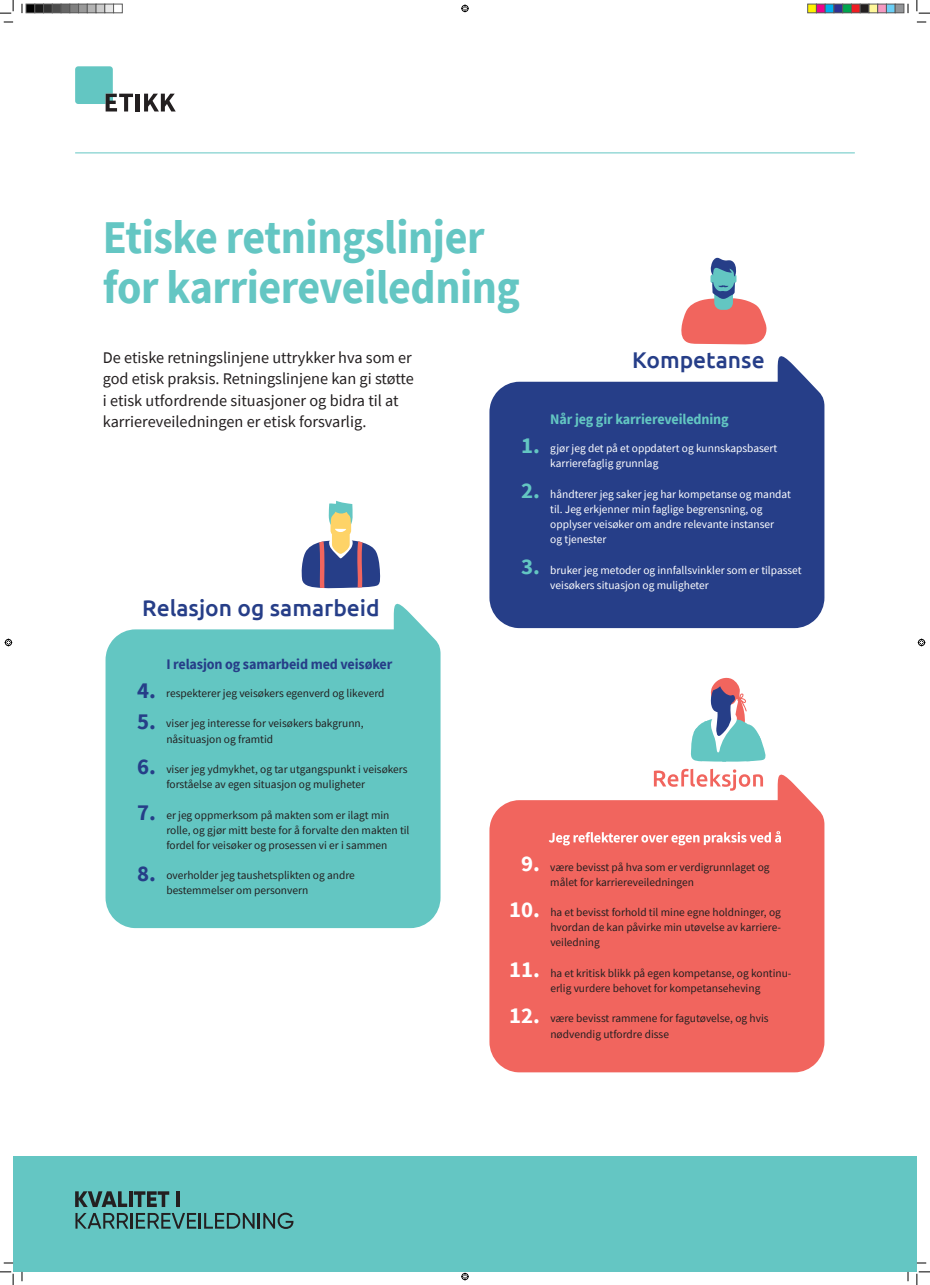
<style>
.page{position:relative;width:930px;height:1285px;background:#fff}
.page>*{position:absolute;margin:0;border:0;box-sizing:border-box;transform-origin:0 0}
.t1{font:700 46.88px/50px "Source Sans Pro";letter-spacing:-.01em;color:#64c6c3;scale:.94 1}
.t2{font:500 22.75px "Ubuntu";color:#263e88}
.t3{font:700 22.75px/45.5px "Source Sans Pro";color:#fff;text-align:center}
.t4{font:700 22.75px/30.3px "Source Sans Pro";color:#263e88}
.t5{font:700 22.75px/45.5px "Source Sans Pro";color:#63c6c2}
.t6{font:16.25px/21.2px "Source Sans Pro";color:#231f20}
.t7{font:700 14.56px "Source Sans Pro";letter-spacing:-.01em;color:#263e88}
.t8{font:700 14.56px "Source Sans Pro";letter-spacing:-.01em;color:#63c6c2}
.t9{font:11.38px/15.2px "Source Sans Pro";color:#231f20}
.t10{font:11.38px/15.2px "Source Sans Pro";color:#fff}
</style>
<div class="page">
<div style="left:13px;top:1156px;width:904px;height:115px;background:#64c6c3"></div>
<svg style="left:75px;top:1191px;width:52px;height:15px"></svg>
<hr style="left:129px;top:1191px;width:3px;height:15px;background:#231f20">
<svg style="left:134px;top:1191px;width:35px;height:15px"></svg>
<hr style="left:176px;top:1191px;width:4px;height:15px;background:#231f20">
<svg style="left:75px;top:1213px;width:53px;height:15px"></svg>
<hr style="left:130px;top:1212px;width:3px;height:16px;background:#231f20">
<svg style="left:136px;top:1212px;width:157px;height:16px"></svg>
<hr style="left:75px;top:152px;width:780px;height:1px;background:#64c6c3">
<hr style="left:136px;top:94px;width:4px;height:17px;background:#231f20">
<svg style="left:144px;top:94px;width:32px;height:17px"></svg>
<svg style="left:75px;top:66px;width:58px;height:45px"></svg>
<svg style="left:489px;top:356px;width:335px;height:272px;background:#3b5093"></svg>
<svg style="left:681px;top:258px;width:86px;height:86px"></svg>
<svg style="left:106px;top:603px;width:334px;height:324px;background:#6fcac7"></svg>
<svg style="left:301px;top:500px;width:80px;height:88px"></svg>
<svg style="left:489px;top:771px;width:335px;height:301px;background:#f2716b"></svg>
<svg style="left:654px;top:768px;width:109px;height:22px"></svg>
<svg style="left:549px;top:831px;width:232px;height:14px"></svg>
<svg style="left:690px;top:677px;width:76px;height:85px"></svg>
<svg style="left:907px;top:4px;width:2px;height:9px"></svg>
<svg style="left:907px;top:1271px;width:2px;height:9px"></svg>
<svg style="left:0;top:0;width:14px;height:14px"></svg>
<svg style="left:0;top:1271px;width:14px;height:13px"></svg>
<svg style="left:916px;top:0;width:14px;height:14px"></svg>
<svg style="left:916px;top:1271px;width:14px;height:13px"></svg>
<svg style="left:461px;top:5px;width:8px;height:7px"></svg>
<svg style="left:461px;top:1272px;width:8px;height:7px"></svg>
<svg style="left:5px;top:638px;width:7px;height:8px"></svg>
<svg style="left:918px;top:638px;width:7px;height:8px"></svg>
<div style="left:26px;top:4px;width:9px;height:9px;background:#000"></div>
<div style="left:26px;top:4px;width:9px;height:9px;border:1px solid #595959"></div>
<div style="left:35px;top:4px;width:9px;height:9px;background:#1a1a1a"></div>
<div style="left:34px;top:4px;width:10px;height:9px;border:1px solid #595959"></div>
<div style="left:44px;top:4px;width:8px;height:9px;background:#333"></div>
<div style="left:43px;top:4px;width:10px;height:9px;border:1px solid #595959"></div>
<div style="left:52px;top:4px;width:9px;height:9px;background:#4d4d4d"></div>
<div style="left:61px;top:4px;width:9px;height:9px;background:#666"></div>
<div style="left:70px;top:4px;width:9px;height:9px;background:#808080"></div>
<div style="left:69px;top:4px;width:10px;height:9px;border:1px solid #595959"></div>
<div style="left:79px;top:4px;width:8px;height:9px;background:#999"></div>
<div style="left:78px;top:4px;width:10px;height:9px;border:1px solid #595959"></div>
<div style="left:87px;top:4px;width:9px;height:9px;background:#b3b3b3"></div>
<div style="left:87px;top:4px;width:9px;height:9px;border:1px solid #595959"></div>
<div style="left:96px;top:4px;width:9px;height:9px;background:#ccc"></div>
<div style="left:96px;top:4px;width:9px;height:9px;border:1px solid #595959"></div>
<div style="left:105px;top:4px;width:9px;height:9px;background:#e6e6e6"></div>
<div style="left:104px;top:4px;width:10px;height:9px;border:1px solid #595959"></div>
<div style="left:113px;top:4px;width:10px;height:9px;border:1px solid #595959"></div>
<div style="left:807px;top:4px;width:9px;height:9px;background:#fff101"></div>
<div style="left:807px;top:4px;width:10px;height:9px;border:1px solid #595959"></div>
<div style="left:816px;top:4px;width:9px;height:9px;background:#ed028c"></div>
<div style="left:816px;top:4px;width:9px;height:9px;border:1px solid #595959"></div>
<div style="left:825px;top:4px;width:9px;height:9px;background:#00aeef"></div>
<div style="left:825px;top:4px;width:9px;height:9px;border:1px solid #595959"></div>
<div style="left:834px;top:4px;width:8px;height:9px;background:#2e3092"></div>
<div style="left:833px;top:4px;width:10px;height:9px;border:1px solid #595959"></div>
<div style="left:842px;top:4px;width:9px;height:9px;background:#00a54f"></div>
<div style="left:842px;top:4px;width:10px;height:9px;border:1px solid #595959"></div>
<div style="left:851px;top:4px;width:9px;height:9px;background:#ee1d23"></div>
<div style="left:851px;top:4px;width:9px;height:9px;border:1px solid #595959"></div>
<div style="left:860px;top:4px;width:9px;height:9px;background:#231f20"></div>
<div style="left:860px;top:4px;width:9px;height:9px;border:1px solid #595959"></div>
<div style="left:869px;top:4px;width:8px;height:9px;background:#fff79a"></div>
<div style="left:868px;top:4px;width:10px;height:9px;border:1px solid #595959"></div>
<div style="left:877px;top:4px;width:9px;height:9px;background:#f499c2"></div>
<div style="left:877px;top:4px;width:10px;height:9px;border:1px solid #595959"></div>
<div style="left:886px;top:4px;width:9px;height:9px;background:#6bcff6"></div>
<div style="left:886px;top:4px;width:9px;height:9px;border:1px solid #595959"></div>
<div style="left:895px;top:4px;width:9px;height:9px;background:#939598"></div>
<div style="left:895px;top:4px;width:9px;height:9px;border:1px solid #595959"></div>
<h1 class="t1" style="left:103px;top:212px;width:445px">Etiske retningslinjer for karriereveiledning</h1>
<h3 class="t6" style="left:103px;top:347px;width:312px">De etiske retningslinjene uttrykker hva som er god etisk praksis. Retningslinjene kan gi støtte i etisk utfordrende situasjoner og bidra til at karriereveiledningen er etisk forsvarlig.</h3>
<h2 class="t5" style="left:521px;top:422px;width:20px">1.<br>2.</h2>
<h2 class="t2" style="left:142px;top:593px;width:239px">Relasjon og samarbeid</h2>
<h2 class="t5" style="left:521px;top:543px;width:20px">3.</h2>
<h2 class="t2" style="left:632px;top:345px;width:134px">Kompetanse</h2>
<p class="t8" style="left:550px;top:409px;width:180px">Når jeg gir karriereveiledning</p>
<p class="t10" style="left:550px;top:440px;width:229px">gjør jeg det på et oppdatert og kunnskapsbasert karrierefaglig grunnlag</p>
<p class="t10" style="left:550px;top:486px;width:242px">håndterer jeg saker jeg har kompetanse og mandat til. Jeg erkjenner min faglige begrensning, og opplyser veisøker om andre relevante instanser<br>og tjenester</p>
<p class="t10" style="left:550px;top:562px;width:253px">bruker jeg metoder og innfallsvinkler som er tilpasset veisøkers situasjon og muligheter</p>
<h2 class="t4" style="left:137px;top:675px;width:20px">4.<br>5.</h2>
<h2 class="t4" style="left:137px;top:743px;width:20px;line-height:45.5px">6.<br>7.</h2>
<h2 class="t4" style="left:137px;top:857px;width:20px">8.</h2>
<p class="t7" style="left:166px;top:654px;width:227px">I relasjon og samarbeid med veisøker</p>
<p class="t9" style="left:166px;top:685px;width:220px">respekterer jeg veisøkers egenverd og likeverd</p>
<p class="t9" style="left:166px;top:715px;width:199px">viser jeg interesse for veisøkers bakgrunn, nåsituasjon og framtid</p>
<p class="t9" style="left:166px;top:761px;width:243px">viser jeg ydmykhet, og tar utgangspunkt i veisøkers forståelse av egen situasjon og muligheter</p>
<p class="t9" style="left:166px;top:807px;width:245px">er jeg oppmerksom på makten som er ilagt min rolle, og gjør mitt beste for å forvalte den makten til fordel for veisøker og prosessen vi er i sammen</p>
<p class="t9" style="left:166px;top:867px;width:190px">overholder jeg taushetsplikten og andre bestemmelser om personvern</p>
<h2 class="t3" style="left:509px;top:840px;width:32px">9.<br>10.</h2>
<h2 class="t3" style="left:509px;top:946px;width:32px;text-align:left">11.<br>12.</h2>
<p class="t9" style="left:550px;top:858px;width:221px">være bevisst på hva som er verdigrunnlaget og målet for karriereveiledningen</p>
<p class="t9" style="left:550px;top:904px;width:232px;text-align:justify">ha et bevisst forhold til mine egne holdninger, og hvordan de kan påvirke min utøvelse av karriere&shy;veiledning</p>
<p class="t9" style="left:550px;top:965px;width:243px">ha et kritisk blikk på egen kompetanse, og kontinu&shy;erlig vurdere behovet for kompetanseheving</p>
<p class="t9" style="left:550px;top:1010px;width:220px">være bevisst rammene for fagutøvelse, og hvis nødvendig utfordre disse</p>
</div>
